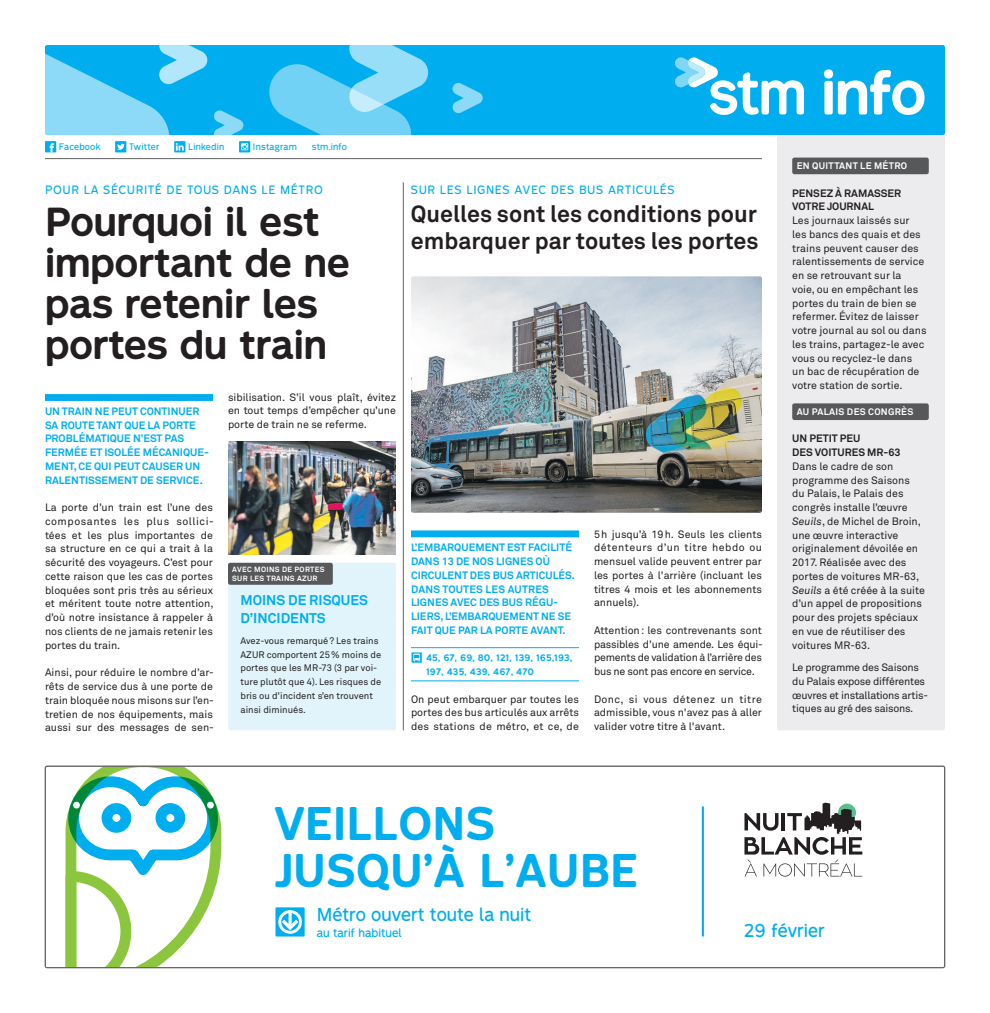
<style>
.page{position:relative;width:990px;height:1013px;background:#fff}
.page>*{position:absolute;margin:0;border:0;box-sizing:border-box;transform-origin:0 0}
.t1{font:700 57.25px "STM Montreal";color:#fff}
.t2{font:700 43.62px/46.6px "STM Montreal";color:#00aeef}
.t3{font:700 37.5px/41.2px "STM Montreal";color:#231f20}
.t4{font:700 23.25px/27.5px "Akkurat";color:#231f20}
.t5{font:17.25px "STM Montreal";color:#00aeef}
.t6{font:700 14px/18.1px "Akkurat";color:#00aeef}
.t7{font:11.25px "STM Montreal";letter-spacing:.05em;color:#00aeef}
.t8{font:11.12px "STM Montreal";color:#00aeef}
.t9{font:10.62px/13.8px "Akkurat";color:#231f20;text-align:justify}
.t10{font:700 10.62px/13.8px "Akkurat";color:#00aeef}
.t11{font:10.62px/13.8px "Akkurat";letter-spacing:-.02em;color:#231f20}
.t12{font:700 10.62px/13.8px "Akkurat";color:#231f20}
.t13{font:9.38px/13.8px "Akkurat";color:#231f20}
.t14{font:700 9.38px "Akkurat";letter-spacing:.03em;color:#fff}
.t15{font:700 8.75px/13.8px "STM Montreal";letter-spacing:.025em;color:#00aeef}
.t16{font:8.75px "STM Montreal";letter-spacing:.025em;color:#00aeef}
.t17{font:700 7.5px/8.8px "Akkurat";letter-spacing:.05em;color:#fff}
.s1{font-style:italic}
</style>
<div class="page">
<svg style="left:45px;top:766px;width:900px;height:201px"></svg>
<div style="left:45px;top:766px;width:900px;height:201px;border:1px solid #636366;border-radius:2px"></div>
<hr style="left:403px;top:182px;width:1px;height:548px;background:#636366">
<div style="left:207px;top:45px;width:738px;height:90px;background:#00aeef"></div>
<svg style="left:675px;top:57px;width:129px;height:58px"></svg>
<svg style="left:269px;top:45px;width:159px;height:90px;background:#54c8f4"></svg>
<svg style="left:453px;top:83px;width:30px;height:30px"></svg>
<svg style="left:214px;top:110px;width:29px;height:25px"></svg>
<svg style="left:45px;top:45px;width:162px;height:90px;background:#4bc5f3"></svg>
<div style="left:45px;top:141px;width:11px;height:11px;background:#00aeef"></div>
<svg style="left:50px;top:143px;width:4px;height:9px"></svg>
<div style="left:115px;top:141px;width:11px;height:11px;background:#00aeef"></div>
<svg style="left:117px;top:143px;width:8px;height:7px"></svg>
<svg style="left:174px;top:141px;width:11px;height:11px"></svg>
<svg style="left:176px;top:143px;width:8px;height:8px"></svg>
<svg style="left:239px;top:141px;width:11px;height:11px"></svg>
<svg style="left:241px;top:143px;width:7px;height:7px"></svg>
<hr style="left:45px;top:158px;width:717px;height:1px;background:#636366">
<div style="left:45px;top:394px;width:168px;height:7px;background:#00aeef"></div>
<div style="left:228px;top:562px;width:168px;height:168px;background:#e1f4fc;border-radius:2px"></div>
<div style="left:228px;top:562px;width:105px;height:22px;background:#57585a;border-radius:2px"></div>
<div style="left:411px;top:530px;width:168px;height:7px;background:#00aeef"></div>
<hr style="left:411px;top:647px;width:168px;height:1px;background:#00aeef">
<hr style="left:411px;top:680px;width:168px;height:1px;background:#00aeef">
<div style="left:411px;top:652px;width:11px;height:11px;border:1px solid #fff"></div>
<svg style="left:413px;top:653px;width:7px;height:8px"></svg>
<div style="left:777px;top:135px;width:168px;height:595px;background:#ececee;border-radius:2px"></div>
<div style="left:792px;top:158px;width:137px;height:16px;background:#57585a;border-radius:2px"></div>
<div style="left:792px;top:403px;width:137px;height:17px;background:#57585a;border-radius:2px"></div>
<img style="left:228px;top:441px;width:168px;height:114px">
<img style="left:411px;top:276px;width:351px;height:236px">
<p class="t16" style="left:59px;top:141px;width:43px">Facebook</p>
<p class="t16" style="left:129px;top:141px;width:32px">Twitter</p>
<p class="t16" style="left:188px;top:141px;width:38px">Linkedin</p>
<p class="t16" style="left:253px;top:141px;width:46px">Instagram</p>
<p class="t16" style="left:312px;top:141px;width:37px">stm.info</p>
<p class="t7" style="left:45px;top:183px;width:279px">POUR LA SÉCURITÉ DE TOUS DANS LE MÉTRO</p>
<h3 class="t3" style="left:45px;top:200px;width:306px">Pourquoi il est important de ne pas retenir les portes du train</h3>
<p class="t10" style="left:45px;top:404px;width:165px">UN TRAIN NE PEUT CONTINUER<br>SA ROUTE TANT QUE LA PORTE<br>PROBLÉMATIQUE N’EST PAS<br>FERMÉE ET ISOLÉE MÉCANIQUE-<br>MENT, CE QUI PEUT CAUSER UN<br>RALENTISSEMENT DE SERVICE.</p>
<p class="t9" style="left:45px;top:500px;width:170px">La porte d’un train est l’une des composantes les plus sollici&shy;tées et les plus importantes de sa structure en ce qui a trait à la sécurité des voyageurs. C’est pour cette raison que les cas de portes bloquées sont pris très au sérieux et méritent toute notre attention, d’où notre insistance à rappeler à nos clients de ne jamais retenir les portes du train.</p>
<p class="t9" style="left:45px;top:665px;width:170px">Ainsi, pour réduire le nombre d’ar&shy;rêts de service dus à une porte de train bloquée nous misons sur l’en&shy;tretien de nos équipements, mais aussi sur des messages de sen-</p>
<p class="t9" style="left:228px;top:390px;width:170px">sibilisation. S’il vous plaît, évitez en tout temps d’empêcher qu’une porte de train ne se referme.</p>
<p class="t17" style="left:232px;top:565px;width:94px">AVEC MOINS DE PORTES<br>SUR LES TRAINS AZUR</p>
<h3 class="t6" style="left:240px;top:590px;width:129px">MOINS DE RISQUES<br>D’INCIDENTS</h3>
<p class="t13" style="left:240px;top:633px;width:142px">Avez-vous remarqué? Les trains<br>AZUR comportent 25% moins de portes que les MR-73 (3 par voi&shy;ture plutôt que 4). Les risques de bris ou d’incident s’en trouvent ainsi diminués.</p>
<p class="t7" style="left:411px;top:183px;width:266px">SUR LES LIGNES AVEC DES BUS ARTICULÉS</p>
<h3 class="t4" style="left:411px;top:199px;width:349px">Quelles sont les conditions pour embarquer par toutes les portes</h3>
<p class="t10" style="left:411px;top:540px;width:165px">L’EMBARQUEMENT EST FACILITÉ<br>DANS 13 DE NOS LIGNES OÙ<br>CIRCULENT DES BUS ARTICULÉS.<br>DANS TOUTES LES AUTRES<br>LIGNES AVEC DES BUS RÉGU-<br>LIERS, L’EMBARQUEMENT NE SE<br>FAIT QUE PAR LA PORTE AVANT.</p>
<p class="t15" style="left:426px;top:651px;width:148px">45, 67, 69, 80, 121, 139, 165,193,<br>197, 435, 439, 467, 470</p>
<p class="t9" style="left:411px;top:691px;width:170px">On peut embarquer par toutes les portes des bus articulés aux arrêts des stations de métro, et ce, de</p>
<p class="t9" style="left:594px;top:526px;width:170px">5h jusqu’à 19h. Seuls les clients détenteurs d’un titre hebdo ou mensuel valide peuvent entrer par les portes à l'arrière (incluant les titres 4 mois et les abonnements annuels).</p>
<p class="t9" style="left:594px;top:623px;width:170px">Attention: les contrevenants sont passibles d'une amende. Les équi&shy;pements de validation à l’arrière des bus ne sont pas encore en service.</p>
<p class="t9" style="left:594px;top:691px;width:170px">Donc, si vous détenez un titre admissible, vous n'avez pas à aller valider votre titre à l'avant.</p>
<h2 class="t2" style="left:273px;top:799px;width:367px">VEILLONS<br>JUSQU’À L’AUBE</h2>
<h1 class="t1" style="left:821px;top:57px;width:107px">info</h1>
<p class="t14" style="left:797px;top:160px;width:112px">EN QUITTANT LE MÉTRO</p>
<p class="t12" style="left:792px;top:186px;width:110px">PENSEZ À RAMASSER<br>VOTRE JOURNAL</p>
<p class="t9" style="left:792px;top:213px;width:136px;text-align:left">Les journaux laissés sur les bancs des quais et des trains peuvent causer des ralentissements de service en se retrouvant sur la voie, ou en empêchant les portes du train de bien se refermer. Évitez de laisser votre journal au sol ou dans les trains, partagez-le avec vous ou recyclez-le dans un bac de récupération de votre station de sortie.</p>
<p class="t14" style="left:797px;top:406px;width:118px">AU PALAIS DES CONGRÈS</p>
<p class="t12" style="left:792px;top:431px;width:110px">UN PETIT PEU<br>DES VOITURES MR-63</p>
<p class="t9" style="left:792px;top:459px;width:134px;text-align:left">Dans le cadre de son programme des Saisons du Palais, le Palais des congrès installe l’œuvre<br><span class="s1">Seuils</span>, de Michel de Broin, une œuvre interactive originalement dévoilée en<br>2017. Réalisée avec des portes de voitures MR-63,<br><span class="s1">Seuils</span> a été créée à la suite d’un appel de propositions pour des projets spéciaux en vue de réutiliser des voitures MR-63.</p>
<p class="t11" style="left:792px;top:660px;width:137px">Le programme des Saisons du Palais expose différentes œuvres et installations artis&shy;tiques au gré des saisons.</p>
<h3 class="t5" style="left:317px;top:903px;width:216px">Métro ouvert toute la nuit</h3>
<p class="t8" style="left:317px;top:925px;width:87px">au tarif habituel</p>
<h3 class="t5" style="left:744px;top:919px;width:82px">29 février</h3>
</div>
